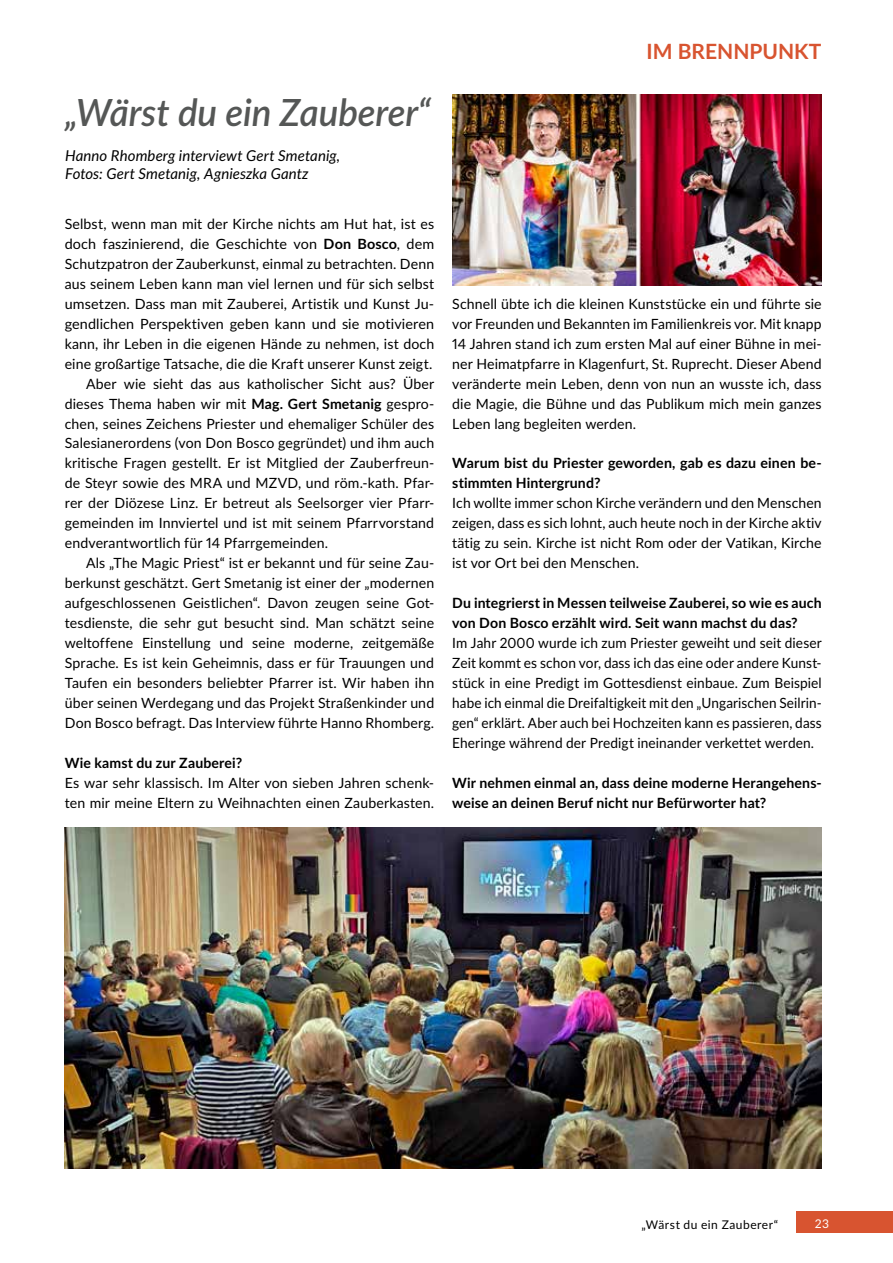
<style>
.page{position:relative;width:893px;height:1263px;background:#fff}
.page>*{position:absolute;margin:0;border:0;box-sizing:border-box;transform-origin:0 0}
.t1{font:italic 600 37.5px "Lato";letter-spacing:-.005em;color:#555756}
.t2{font:700 21px "Lato";color:#d85430}
.t3{font:italic 15px/18px "Lato";letter-spacing:.005em;color:#000}
.t4{font:14.1px/20px "Lato";letter-spacing:.01em;color:#000;text-align:justify}
.t5{font:700 14.1px/20px "Lato";letter-spacing:.01em;color:#000}
.t6{font:12px "Lato";letter-spacing:.04em;color:#000}
.t7{font:12px "Lato";color:#fff}
.s1{font-weight:700}
</style>
<div class="page">
<div style="left:796px;top:1212px;width:97px;height:21px;background:#d85430"></div>
<img style="left:453px;top:94px;width:369px;height:192px">
<img style="left:65px;top:827px;width:756px;height:341px">
<h1 class="t1" style="left:65px;top:85px;width:367px">„Wärst du ein Zauberer“</h1>
<p class="t3" style="left:65px;top:146px;width:277px">Hanno Rhomberg interviewt Gert Smetanig,<br>Fotos: Gert Smetanig, Agnieszka Gantz</p>
<p class="t4" style="left:65px;top:213px;width:371px">Selbst, wenn man mit der Kirche nichts am Hut hat, ist es</p>
<p class="t4" style="left:65px;top:233px;width:371px">doch faszinierend, die Geschichte von <span class="s1">Don Bosco</span>, dem</p>
<p class="t4" style="left:65px;top:253px;width:371px">Schutzpatron der Zauberkunst, einmal zu betrachten. Denn</p>
<p class="t4" style="left:65px;top:273px;width:371px">aus seinem Leben kann man viel lernen und für sich selbst</p>
<p class="t4" style="left:65px;top:293px;width:371px">umsetzen. Dass man mit Zauberei, Artistik und Kunst Ju-</p>
<p class="t4" style="left:65px;top:313px;width:371px">gendlichen Perspektiven geben kann und sie motivieren</p>
<p class="t4" style="left:65px;top:333px;width:371px">kann, ihr Leben in die eigenen Hände zu nehmen, ist doch</p>
<p class="t4" style="left:65px;top:353px;width:369px">eine großartige Tatsache, die die Kraft unserer Kunst zeigt.</p>
<p class="t4" style="left:86px;top:373px;width:350px">Aber wie sieht das aus katholischer Sicht aus? Über</p>
<p class="t4" style="left:65px;top:393px;width:371px">dieses Thema haben wir mit <span class="s1">Mag. Gert Smetanig</span> gespro-</p>
<p class="t4" style="left:65px;top:413px;width:371px">chen, seines Zeichens Priester und ehemaliger Schüler des</p>
<p class="t4" style="left:65px;top:433px;width:371px">Salesianerordens (von Don Bosco gegründet) und ihm auch</p>
<p class="t4" style="left:65px;top:453px;width:371px">kritische Fragen gestellt. Er ist Mitglied der Zauberfreun-</p>
<p class="t4" style="left:65px;top:473px;width:371px">de Steyr sowie des MRA und MZVD, und röm.-kath. Pfar-</p>
<p class="t4" style="left:65px;top:493px;width:371px">rer der Diözese Linz. Er betreut als Seelsorger vier Pfarr-</p>
<p class="t4" style="left:65px;top:513px;width:371px">gemeinden im Innviertel und ist mit seinem Pfarrvorstand</p>
<p class="t4" style="left:65px;top:532px;width:265px">endverantwortlich für 14 Pfarrgemeinden.</p>
<p class="t4" style="left:86px;top:552px;width:350px">Als „The Magic Priest“ ist er bekannt und für seine Zau-</p>
<p class="t4" style="left:65px;top:572px;width:371px">berkunst geschätzt. Gert Smetanig ist einer der „modernen</p>
<p class="t4" style="left:65px;top:592px;width:371px">aufgeschlossenen Geistlichen“. Davon zeugen seine Got-</p>
<p class="t4" style="left:65px;top:612px;width:371px">tesdienste, die sehr gut besucht sind. Man schätzt seine</p>
<p class="t4" style="left:65px;top:632px;width:371px">weltoffene Einstellung und seine moderne, zeitgemäße</p>
<p class="t4" style="left:65px;top:652px;width:371px">Sprache. Es ist kein Geheimnis, dass er für Trauungen und</p>
<p class="t4" style="left:65px;top:672px;width:371px">Taufen ein besonders beliebter Pfarrer ist. Wir haben ihn</p>
<p class="t4" style="left:65px;top:692px;width:371px">über seinen Werdegang und das Projekt Straßenkinder und</p>
<p class="t4" style="left:65px;top:712px;width:371px">Don Bosco befragt. Das Interview führte Hanno Rhomberg.</p>
<p class="t5" style="left:65px;top:752px;width:179px">Wie kamst du zur Zauberei?</p>
<p class="t4" style="left:65px;top:772px;width:371px">Es war sehr klassisch. Im Alter von sieben Jahren schenk&shy;ten mir meine Eltern zu Weihnachten einen Zauberkasten.</p>
<h2 class="t2" style="left:647px;top:36px;width:176px">IM BRENNPUNKT</h2>
<p class="t4" style="left:452px;top:293px;width:371px">Schnell übte ich die kleinen Kunststücke ein und führte sie vor Freunden und Bekannten im Familienkreis vor. Mit knapp 14 Jahren stand ich zum ersten Mal auf einer Bühne in mei&shy;ner Heimatpfarre in Klagenfurt, St. Ruprecht. Dieser Abend veränderte mein Leben, denn von nun an wusste ich, dass die Magie, die Bühne und das Publikum mich mein ganzes Leben lang begleiten werden.</p>
<p class="t5" style="left:452px;top:453px;width:371px">Warum bist du Priester geworden, gab es dazu einen be&shy;stimmten Hintergrund?</p>
<p class="t4" style="left:452px;top:493px;width:371px">Ich wollte immer schon Kirche verändern und den Menschen zeigen, dass es sich lohnt, auch heute noch in der Kirche aktiv tätig zu sein. Kirche ist nicht Rom oder der Vatikan, Kirche ist vor Ort bei den Menschen.</p>
<p class="t5" style="left:452px;top:592px;width:371px">Du integrierst in Messen teilweise Zauberei, so wie es auch von Don Bosco erzählt wird. Seit wann machst du das?</p>
<p class="t4" style="left:452px;top:632px;width:371px">Im Jahr 2000 wurde ich zum Priester geweiht und seit dieser Zeit kommt es schon vor, dass ich das eine oder andere Kunst&shy;stück in eine Predigt im Gottesdienst einbaue. Zum Beispiel habe ich einmal die Dreifaltigkeit mit den „Ungarischen Seilrin&shy;gen“ erklärt. Aber auch bei Hochzeiten kann es passieren, dass Eheringe während der Predigt ineinander verkettet werden.</p>
<p class="t5" style="left:452px;top:772px;width:371px">Wir nehmen einmal an, dass deine moderne Herangehens&shy;weise an deinen Beruf nicht nur Befürworter hat?</p>
<p class="t6" style="left:641px;top:1215px;width:138px">„Wärst du ein Zauberer“</p>
<p class="t7" style="left:815px;top:1215px;width:16px">23</p>
</div>
